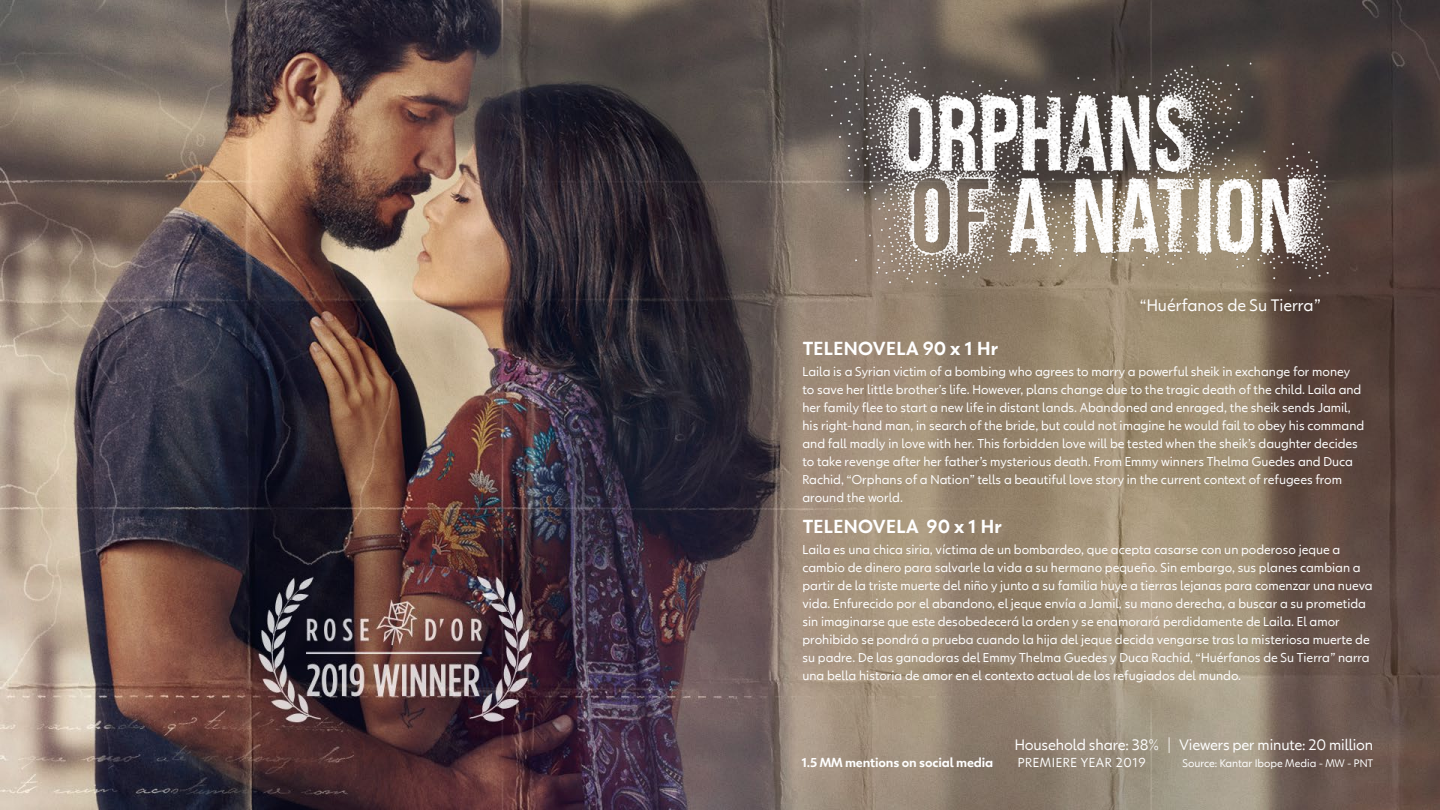
<style>
.page{position:relative;width:1440px;height:810px;background:#fff}
.page>*{position:absolute;margin:0;border:0;box-sizing:border-box;transform-origin:0 0}
.t1{font:700 18.75px "Globotipo Texto";letter-spacing:.02em;color:#fff}
.t2{font:16.5px "Globotipo Texto";color:#fff}
.t3{font:15px "Globotipo Texto";letter-spacing:-.01em;color:#fff}
.t4{font:12.98px "Globotipo Texto";letter-spacing:.04em;color:#fff}
.t5{font:700 12.83px "Globotipo Texto";letter-spacing:-.01em;color:#fff}
.t6{font:12.75px/18px "Globotipo Texto";color:#fff}
.t7{font:10.88px "Globotipo Texto";color:#fff}
.s1{font-size:12.9px}
</style>
<div class="page">
<img style="left:0;top:0;width:1440px;height:810px">
<img style="left:825px;top:54px;width:505px;height:238px">
<h1 class="t1" style="left:803px;top:337px;width:197px">TELENOVELA 90 x 1 Hr</h1>
<p class="t2" style="left:1140px;top:296px;width:182px">“Huérfanos de Su Tierra”</p>
<p class="t6" style="left:802px;top:362px;width:563px">Laila is a Syrian victim of a bombing who agrees to marry a powerful sheik in exchange for money to save her little brother’s life. However, plans change due to the tragic death of the child. Laila and her family flee to start a new life in distant lands. Abandoned and enraged, the sheik sends Jamil, his right-hand man, in search of the bride, but could not imagine he would fail to obey his command and fall madly in love with her. This forbidden love will be tested when the sheik’s daughter decides to take revenge after her father’s mysterious death. From Emmy winners Thelma Guedes and Duca Rachid, “Orphans of a Nation” tells a beautiful love story in the current context of refugees from around the world.</p>
<h1 class="t1" style="left:803px;top:515px;width:201px">TELENOVELA 90 x 1 Hr</h1>
<p class="t6" style="left:802px;top:540px;width:572px">Laila es una chica siria, víctima de un bombardeo, que acepta casarse con un poderoso jeque a cambio de dinero para salvarle la vida a su hermano pequeño. Sin embargo, sus planes cambian a partir de la triste muerte del niño y junto a su familia huye a tierras lejanas para comenzar una nueva vida. Enfurecido por el abandono, el jeque envía a Jamil, su mano derecha, a buscar a su prometida sin imaginarse que este desobedecerá la orden y se enamorará perdidamente de Laila. El amor prohibido se pondrá a prueba cuando la hija del jeque decida vengarse tras la misteriosa muerte de su padre. De las ganadoras del Emmy Thelma Guedes y Duca Rachid, “Huérfanos de Su Tierra” narra una bella historia de amor en el contexto actual de los refugiados del mundo.</p>
<p class="t3" style="left:1015px;top:736px;width:360px">Household share: 38% | Viewers per minute: 20 million</p>
<p class="t5" style="left:801px;top:755px;width:193px">1.5 MM mentions on social media</p>
<p class="t4" style="left:1018px;top:755px;width:130px">PREMIERE YEAR <span class="s1">2019</span></p>
<p class="t7" style="left:1182px;top:757px;width:192px">Source: Kantar Ibope Media - MW - PNT</p>
</div>
